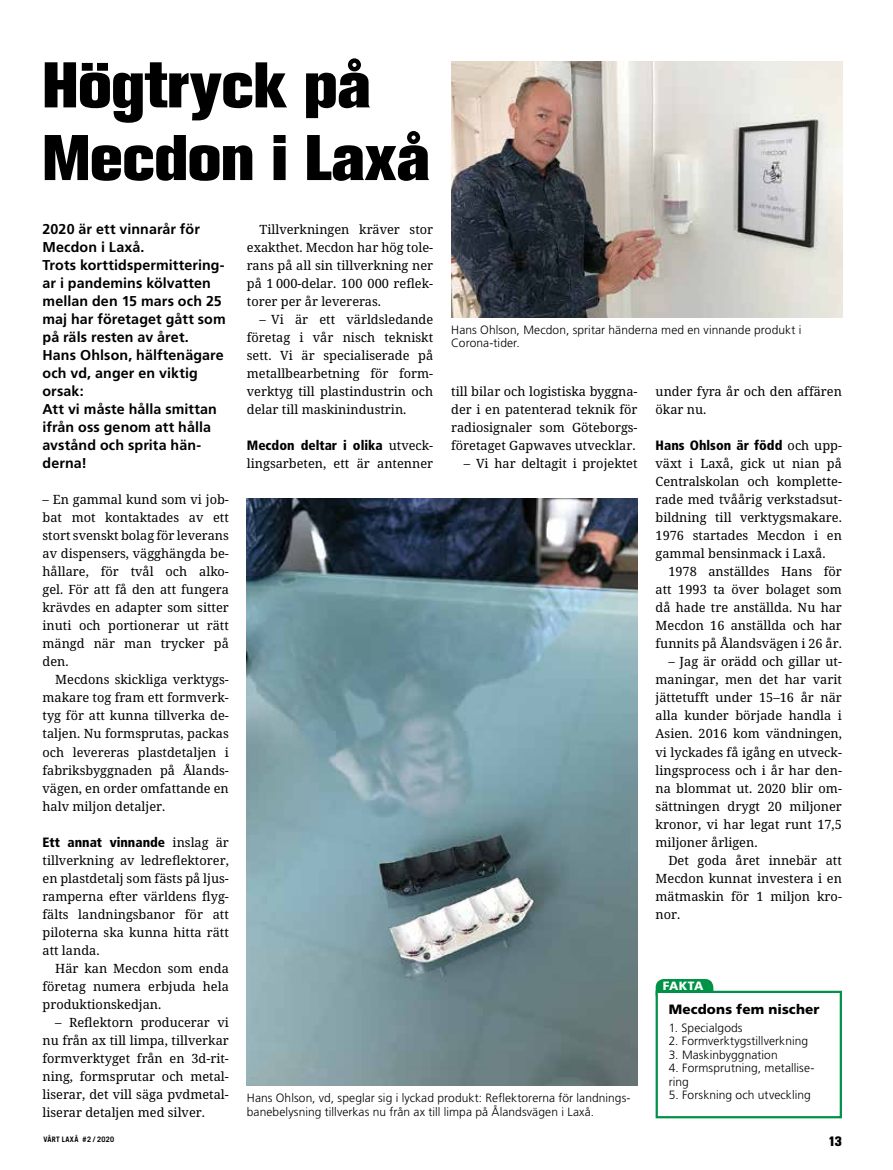
<style>
.page{position:relative;width:893px;height:1170px;background:#fff}
.page>*{position:absolute;margin:0;border:0;box-sizing:border-box;transform-origin:0 0}
.t1{font:800 63.75px/72.6px "Akzidenz Grotesk BE";color:#000}
.t2{font:700 14.25px/18px "Frutiger";letter-spacing:.005em;color:#000}
.t3{font:900 condensed 13.5px "Frutiger";color:#000}
.t4{font:900 13.5px "Frutiger";letter-spacing:.01em;color:#000}
.t5{font:800 13.5px "Akzidenz Grotesk BE";color:#000}
.t6{font:12.75px/18px "Noto Serif";color:#000;text-align:justify}
.t7{font:300 12px/13.5px "Frutiger";letter-spacing:.005em;color:#000}
.t8{font:900 12px "Frutiger";color:#fff}
.t9{font:700 7.5px "Trade Gothic";letter-spacing:.04em;color:#000}
.s1{font-family:"Noto Serif";font-weight:400;font-stretch:normal;font-size:12.75px}
</style>
<div class="page">
<img style="left:247px;top:498px;width:391px;height:587px">
<img style="left:452px;top:61px;width:391px;height:256px">
<div style="left:656px;top:978px;width:57px;height:25px;background:#009247;border-radius:9px"></div>
<div style="left:656px;top:990px;width:186px;height:128px;background:#fff;border:2px solid #009247"></div>
<h1 class="t1" style="left:43px;top:49px;width:389px">Högtryck på<br>Mecdon i Laxå</h1>
<p class="t2" style="left:43px;top:220px;width:185px">2020 är ett vinnarår för<br>Mecdon i Laxå.<br>Trots korttidspermittering&shy;ar i pandemins kölvatten mellan den 15 mars och 25 maj har företaget gått som på räls resten av året.<br>Hans Ohlson, hälftenägare och vd, anger en viktig orsak:<br>Att vi måste hålla smittan ifrån oss genom att hålla avstånd och sprita hän&shy;derna!</p>
<p class="t6" style="left:43px;top:490px;width:188px">– En gammal kund som vi job&shy;bat mot kontaktades av ett stort svenskt bolag för leverans av dispensers, vägghängda be&shy;hållare, för tvål och alko&shy;gel. För att få den att fungera krävdes en adapter som sitter inuti och portionerar ut rätt mängd när man trycker på den.</p>
<p class="t6" style="left:43px;top:670px;width:188px;text-indent:13px">Mecdons skickliga verktygs&shy;makare tog fram ett formverk&shy;tyg för att kunna tillverka de&shy;taljen. Nu formsprutas, packas och levereras plastdetaljen i fabriksbyggnaden på Ålands&shy;vägen, en order omfattande en halv miljon detaljer.</p>
<p class="t3" style="left:43px;top:833px;width:188px">Ett annat vinnande <span class="s1">inslag är</span></p>
<p class="t6" style="left:43px;top:850px;width:188px">tillverkning av ledreflektorer, en plastdetalj som fästs på ljus&shy;ramperna efter världens flyg&shy;fälts landningsbanor för att piloterna ska kunna hitta rätt att landa.</p>
<p class="t6" style="left:43px;top:958px;width:188px;text-indent:13px">Här kan Mecdon som enda företag numera erbjuda hela produktionskedjan.</p>
<p class="t6" style="left:43px;top:1012px;width:188px;text-indent:13px">– Reflektorn producerar vi nu från ax till limpa, tillverkar formverktyget från en 3d-rit&shy;ning, formsprutar och metal&shy;liserar, det vill säga pvdmetal&shy;liserar detaljen med silver.</p>
<p class="t6" style="left:247px;top:220px;width:188px;text-indent:13px">Tillverkningen kräver stor exakthet. Mecdon har hög tole&shy;rans på all sin tillverkning ner på 1 000-delar. 100 000 reflek&shy;torer per år levereras.</p>
<p class="t6" style="left:247px;top:310px;width:188px;text-indent:13px">– Vi är ett världsledande företag i vår nisch tekniskt sett. Vi är specialiserade på metallbearbetning för form&shy;verktyg till plastindustrin och delar till maskinindustrin.</p>
<p class="t3" style="left:247px;top:437px;width:188px">Mecdon deltar i olika <span class="s1">utveck-</span></p>
<p class="t6" style="left:247px;top:454px;width:188px">lingsarbeten, ett är antenner</p>
<p class="t7" style="left:451px;top:323px;width:352px">Hans Ohlson, Mecdon, spritar händerna med en vinnande produkt i<br>Corona-tider.</p>
<p class="t6" style="left:451px;top:382px;width:188px">till bilar och logistiska byggna&shy;der i en patenterad teknik för radiosignaler som Göteborgs&shy;företaget Gapwaves utvecklar.</p>
<p class="t6" style="left:464px;top:454px;width:175px">– Vi har deltagit i projektet</p>
<p class="t6" style="left:656px;top:382px;width:188px">under fyra år och den affären ökar nu.</p>
<p class="t3" style="left:656px;top:437px;width:188px">Hans Ohlson är född <span class="s1">och upp-</span></p>
<p class="t6" style="left:656px;top:454px;width:188px">växt i Laxå, gick ut nian på Centralskolan och komplette&shy;rade med tvåårig verkstadsut&shy;bildning till verktygsmakare.<br>1976 startades Mecdon i en gammal bensinmack i Laxå.</p>
<p class="t6" style="left:656px;top:562px;width:188px;text-indent:13px">1978 anställdes Hans för att 1993 ta över bolaget som då hade tre anställda. Nu har Mecdon 16 anställda och har funnits på Ålandsvägen i 26 år.</p>
<p class="t6" style="left:656px;top:652px;width:188px;text-indent:13px">– Jag är orädd och gillar ut&shy;maningar, men det har varit jättetufft under 15–16 år när alla kunder började handla i Asien. 2016 kom vändningen, vi lyckades få igång en utveck&shy;lingsprocess och i år har den&shy;na blommat ut. 2020 blir om&shy;sättningen drygt 20 miljoner kronor, vi har legat runt 17,5 miljoner årligen.</p>
<p class="t6" style="left:656px;top:850px;width:188px;text-indent:13px">Det goda året innebär att Mecdon kunnat investera i en mätmaskin för 1 miljon kro&shy;nor.</p>
<p class="t7" style="left:247px;top:1091px;width:385px">Hans Ohlson, vd, speglar sig i lyckad produkt: Reflektorerna för landnings&shy;banebelysning tillverkas nu från ax till limpa på Ålandsvägen i Laxå.</p>
<p class="t8" style="left:663px;top:977px;width:42px">FAKTA</p>
<p class="t4" style="left:669px;top:1000px;width:152px">Mecdons fem nischer</p>
<p class="t7" style="left:669px;top:1020px;width:75px">1. Specialgods</p>
<p class="t7" style="left:669px;top:1034px;width:141px">2. Formverktygstillverkning</p>
<p class="t7" style="left:669px;top:1047px;width:111px">3. Maskinbyggnation</p>
<p class="t7" style="left:669px;top:1061px;width:147px">4. Formsprutning, metallise&shy;ring</p>
<p class="t7" style="left:669px;top:1088px;width:144px">5. Forskning och utveckling</p>
<p class="t9" style="left:44px;top:1134px;width:72px">VÅRT LAXÅ #2 / 2020</p>
<p class="t5" style="left:828px;top:1133px;width:15px">13</p>
</div>
